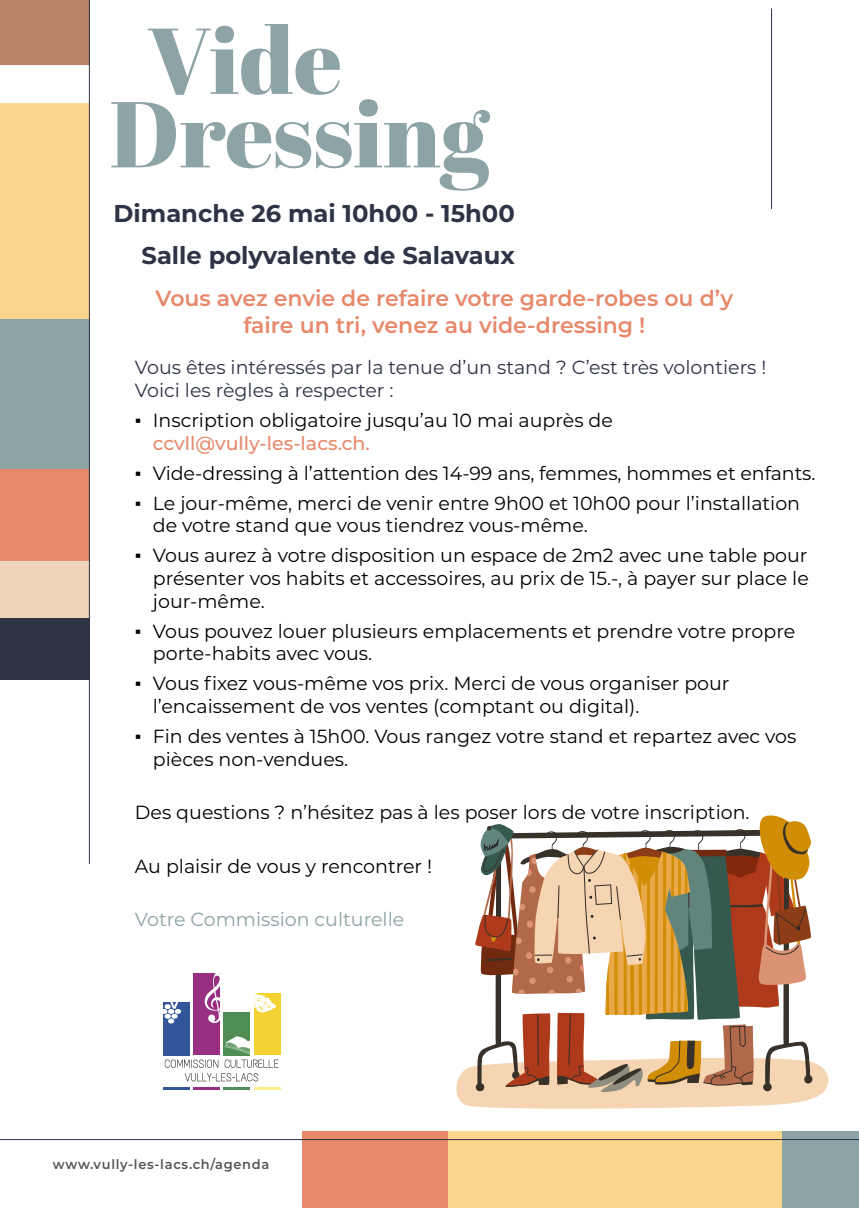
<style>
.page{position:relative;width:859px;height:1208px;background:#fff}
.page>*{position:absolute;margin:0;border:0;box-sizing:border-box;transform-origin:0 0}
.t1{font:93.2px/73.4px "Abril Fatface";color:#8da3a6}
.t2{font:700 24.2px/41.9px "Montserrat";color:#2e3345;text-align:right}
.t3{font:600 22px/26.4px "Montserrat";color:#e6896b;text-align:center}
.t4{font:19px/22.8px "Montserrat";color:#000}
.t5{font:19px/22.8px "Montserrat";color:#2e3345}
.t6{font:19px "Montserrat";color:#8da3a6}
.t7{font:600 13.3px "Montserrat";letter-spacing:.055em;color:#565658}
.s1{font-family:"Times New Roman"}
.s2{font-weight:500;color:#e6896b}
</style>
<div class="page">
<div style="left:302px;top:1131px;width:146px;height:77px;background:#e6896b"></div>
<div style="left:448px;top:1131px;width:335px;height:77px;background:#fdd68d"></div>
<div style="left:783px;top:1131px;width:76px;height:77px;background:#8da3a6"></div>
<div style="left:0;top:0;width:89px;height:66px;background:#ba8469"></div>
<div style="left:0;top:103px;width:89px;height:216px;background:#fdd68d"></div>
<div style="left:0;top:319px;width:89px;height:150px;background:#8da3a6"></div>
<div style="left:0;top:469px;width:89px;height:92px;background:#e6896b"></div>
<div style="left:0;top:561px;width:89px;height:57px;background:#efd3bb"></div>
<div style="left:0;top:618px;width:89px;height:61px;background:#2e3345"></div>
<hr style="left:89px;top:0;width:1px;height:864px;background:#2e3345">
<hr style="left:0;top:1139px;width:859px;height:1px;background:#2e3345">
<hr style="left:771px;top:9px;width:1px;height:200px;background:#2e3345">
<svg style="left:456px;top:815px;width:373px;height:294px"></svg>
<div style="left:163px;top:1002px;width:27px;height:53px;background:#33569a"></div>
<div style="left:193px;top:974px;width:27px;height:81px;background:#982f83"></div>
<div style="left:224px;top:1012px;width:26px;height:43px;background:#518e56"></div>
<hr style="left:163px;top:1086px;width:27px;height:3px;background:#33569a">
<hr style="left:193px;top:1086px;width:27px;height:3px;background:#982f83">
<hr style="left:224px;top:1086px;width:26px;height:3px;background:#518e56">
<hr style="left:254px;top:1086px;width:27px;height:3px;background:#f7ef8d">
<svg style="left:165px;top:1059px;width:53px;height:8px"></svg>
<svg style="left:185px;top:1073px;width:73px;height:8px"></svg>
<svg style="left:204px;top:973px;width:20px;height:50px"></svg>
<svg style="left:163px;top:1002px;width:18px;height:21px"></svg>
<svg style="left:224px;top:1036px;width:54px;height:31px"></svg>
<div style="left:254px;top:993px;width:27px;height:62px;background:#f3d231"></div>
<svg style="left:254px;top:993px;width:23px;height:19px"></svg>
<h1 class="t1" style="left:109px;top:21px;width:381px;text-indent:38px">Vide<br>Dressing</h1>
<p class="t2" style="left:114px;top:191px;width:403px">Dimanche 26 mai 10h00 - 15h00<br>Salle polyvalente de Salavaux</p>
<p class="t3" style="left:156px;top:284px;width:579px">Vous avez envie de refaire votre garde-robes ou d’y faire un tri, venez au vide-dressing !</p>
<p class="t5" style="left:135px;top:356px;width:633px">Vous êtes intéressés par la tenue d’un stand ? C’est très volontiers !<br>Voici les règles à respecter :</p>
<p class="t4" style="left:153px;top:408px;width:462px;text-indent:-18px"><span class="s1">▪</span> Inscription obligatoire jusqu’au 10 mai auprès de <span class="s2">ccvll@vully-les-lacs.ch.</span></p>
<p class="t4" style="left:135px;top:461px;width:682px"><span class="s1">▪</span> Vide-dressing à l’attention des 14-99 ans, femmes, hommes et enfants.</p>
<p class="t4" style="left:153px;top:491px;width:649px;text-indent:-18px"><span class="s1">▪</span> Le jour-même, merci de venir entre 9h00 et 10h00 pour l’installation de votre stand que vous tiendrez vous-même.</p>
<p class="t4" style="left:153px;top:543px;width:657px;text-align:justify;text-indent:-18px"><span class="s1">▪</span> Vous aurez à votre disposition un espace de 2m2 avec une table pour présenter vos habits et accessoires, au prix de 15.-, à payer sur place le jour-même.</p>
<p class="t4" style="left:153px;top:618px;width:644px;text-indent:-18px"><span class="s1">▪</span> Vous pouvez louer plusieurs emplacements et prendre votre propre porte-habits avec vous.</p>
<p class="t4" style="left:153px;top:671px;width:578px;text-indent:-18px"><span class="s1">▪</span> Vous fixez vous-même vos prix. Merci de vous organiser pour l’encaissement de vos ventes (comptant ou digital).</p>
<p class="t4" style="left:153px;top:724px;width:645px;text-indent:-18px"><span class="s1">▪</span> Fin des ventes à 15h00. Vous rangez votre stand et repartez avec vos pièces non-vendues.</p>
<p class="t4" style="left:135px;top:800px;width:616px">Des questions ? n’hésitez pas à les poser lors de votre inscription.</p>
<p class="t4" style="left:135px;top:854px;width:299px">Au plaisir de vous y rencontrer !</p>
<p class="t6" style="left:135px;top:906px;width:271px">Votre Commission culturelle</p>
<p class="t7" style="left:53px;top:1155px;width:218px">www.vully-les-lacs.ch/agenda</p>
</div>
